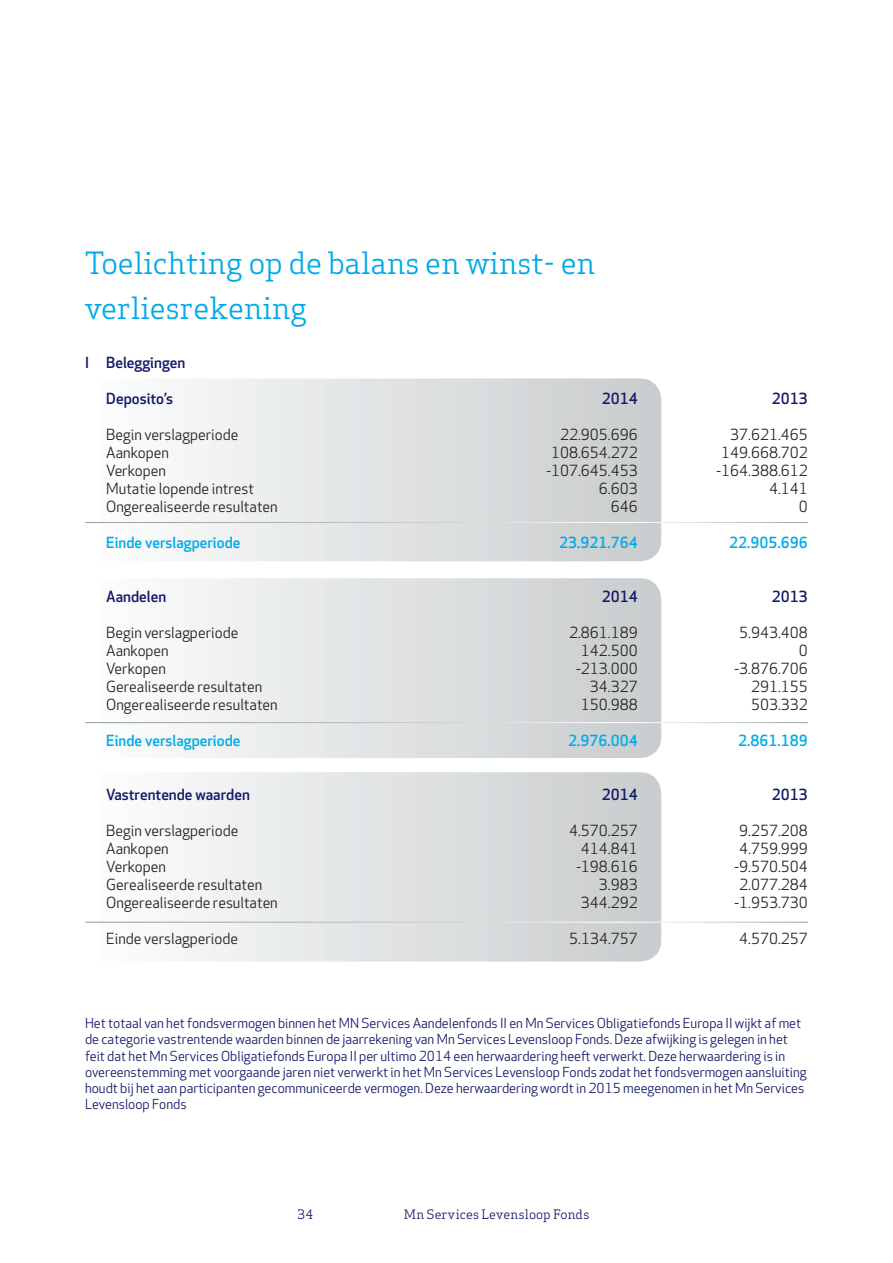
<style>
.page{position:relative;width:893px;height:1263px;background:#fff}
.page>*{position:absolute;margin:0;border:0;box-sizing:border-box;transform-origin:0 0}
.t1{font:30px/45px "Apex Serif";color:#00aae9}
.t2{font:15px "Apex New";color:#231f20}
.t3{font:500 15px "Apex New";color:#00aae9}
.t4{font:500 15px "Apex New";color:#131a67}
.t5{font:13.5px/16.2px "Apex New";color:#131a67}
.t6{font:12.75px "Apex Serif";letter-spacing:.01em;color:#131a67}
</style>
<div class="page">
<svg style="left:85px;top:772px;width:576px;height:189px"></svg>
<svg style="left:85px;top:578px;width:576px;height:180px"></svg>
<svg style="left:122px;top:378px;width:539px;height:183px"></svg>
<hr style="left:85px;top:522px;width:723px;height:1px;background:#fff">
<hr style="left:85px;top:722px;width:723px;height:1px;background:#fff">
<hr style="left:85px;top:922px;width:723px;height:1px;background:#fff">
<h1 class="t1" style="left:85px;top:240px;width:512px">Toelichting op de balans en winst- en verliesrekening</h1>
<p class="t4" style="left:85px;top:352px;width:102px">I Beleggingen</p>
<p class="t4" style="left:106px;top:388px;width:68px">Deposito’s</p>
<p class="t4" style="left:602px;top:388px;width:37px">2014</p>
<p class="t4" style="left:772px;top:388px;width:37px">2013</p>
<p class="t2" style="left:106px;top:425px;width:134px">Begin verslagperiode</p>
<p class="t2" style="left:560px;top:425px;width:79px">22.905.696</p>
<p class="t2" style="left:730px;top:425px;width:79px">37.621.465</p>
<p class="t2" style="left:106px;top:443px;width:64px">Aankopen</p>
<p class="t2" style="left:551px;top:443px;width:88px">108.654.272</p>
<p class="t2" style="left:721px;top:443px;width:88px">149.668.702</p>
<p class="t2" style="left:106px;top:461px;width:61px">Verkopen</p>
<p class="t2" style="left:546px;top:461px;width:93px">-107.645.453</p>
<p class="t2" style="left:716px;top:461px;width:93px">-164.388.612</p>
<p class="t2" style="left:106px;top:479px;width:149px">Mutatie lopende intrest</p>
<p class="t2" style="left:599px;top:479px;width:40px">6.603</p>
<p class="t2" style="left:769px;top:479px;width:40px">4.141</p>
<p class="t2" style="left:106px;top:497px;width:173px">Ongerealiseerde resultaten</p>
<p class="t2" style="left:611px;top:497px;width:28px">646</p>
<p class="t2" style="left:799px;top:497px;width:10px">0</p>
<p class="t3" style="left:106px;top:532px;width:136px">Einde verslagperiode</p>
<p class="t3" style="left:559px;top:532px;width:80px">23.921.764</p>
<p class="t3" style="left:729px;top:532px;width:80px">22.905.696</p>
<p class="t4" style="left:106px;top:586px;width:62px">Aandelen</p>
<p class="t4" style="left:602px;top:586px;width:37px">2014</p>
<p class="t4" style="left:772px;top:586px;width:37px">2013</p>
<p class="t2" style="left:106px;top:623px;width:134px">Begin verslagperiode</p>
<p class="t2" style="left:569px;top:623px;width:70px">2.861.189</p>
<p class="t2" style="left:739px;top:623px;width:70px">5.943.408</p>
<p class="t2" style="left:106px;top:641px;width:64px">Aankopen</p>
<p class="t2" style="left:581px;top:641px;width:58px">142.500</p>
<p class="t2" style="left:799px;top:641px;width:10px">0</p>
<p class="t2" style="left:106px;top:659px;width:61px">Verkopen</p>
<p class="t2" style="left:576px;top:659px;width:63px">-213.000</p>
<p class="t2" style="left:734px;top:659px;width:75px">-3.876.706</p>
<p class="t2" style="left:106px;top:677px;width:158px">Gerealiseerde resultaten</p>
<p class="t2" style="left:590px;top:677px;width:49px">34.327</p>
<p class="t2" style="left:751px;top:677px;width:58px">291.155</p>
<p class="t2" style="left:106px;top:695px;width:173px">Ongerealiseerde resultaten</p>
<p class="t2" style="left:581px;top:695px;width:58px">150.988</p>
<p class="t2" style="left:751px;top:695px;width:58px">503.332</p>
<p class="t3" style="left:106px;top:730px;width:136px">Einde verslagperiode</p>
<p class="t3" style="left:568px;top:730px;width:71px">2.976.004</p>
<p class="t3" style="left:738px;top:730px;width:71px">2.861.189</p>
<p class="t4" style="left:106px;top:784px;width:145px">Vastrentende waarden</p>
<p class="t4" style="left:602px;top:784px;width:37px">2014</p>
<p class="t4" style="left:772px;top:784px;width:37px">2013</p>
<p class="t2" style="left:106px;top:821px;width:134px">Begin verslagperiode</p>
<p class="t2" style="left:569px;top:821px;width:70px">4.570.257</p>
<p class="t2" style="left:739px;top:821px;width:70px">9.257.208</p>
<p class="t2" style="left:106px;top:839px;width:64px">Aankopen</p>
<p class="t2" style="left:581px;top:839px;width:58px">414.841</p>
<p class="t2" style="left:739px;top:839px;width:70px">4.759.999</p>
<p class="t2" style="left:106px;top:857px;width:61px">Verkopen</p>
<p class="t2" style="left:576px;top:857px;width:63px">-198.616</p>
<p class="t2" style="left:735px;top:857px;width:75px">-9.570.504</p>
<p class="t2" style="left:106px;top:875px;width:158px">Gerealiseerde resultaten</p>
<p class="t2" style="left:599px;top:875px;width:40px">3.983</p>
<p class="t2" style="left:739px;top:875px;width:70px">2.077.284</p>
<p class="t2" style="left:106px;top:893px;width:173px">Ongerealiseerde resultaten</p>
<p class="t2" style="left:581px;top:893px;width:58px">344.292</p>
<p class="t2" style="left:735px;top:893px;width:75px">-1.953.730</p>
<p class="t2" style="left:106px;top:929px;width:133px">Einde verslagperiode</p>
<p class="t2" style="left:569px;top:929px;width:70px">5.134.757</p>
<p class="t2" style="left:739px;top:929px;width:70px">4.570.257</p>
<p class="t5" style="left:85px;top:1015px;width:723px">Het totaal van het fondsvermogen binnen het MN Services Aandelenfonds II en Mn Services Obligatiefonds Europa II wijkt af met de categorie vastrentende waarden binnen de jaarrekening van Mn Services Levensloop Fonds. Deze afwijking is gelegen in het feit dat het Mn Services Obligatiefonds Europa II per ultimo 2014 een herwaardering heeft verwerkt. Deze herwaardering is in overeenstemming met voorgaande jaren niet verwerkt in het Mn Services Levensloop Fonds zodat het fondsvermogen aansluiting houdt bij het aan participanten gecommuniceerde vermogen. Deze herwaardering wordt in 2015 meegenomen in het Mn Services Levensloop Fonds</p>
<p class="t6" style="left:298px;top:1206px;width:17px">34</p>
<p class="t6" style="left:404px;top:1206px;width:187px">Mn Services Levensloop Fonds</p>
</div>
